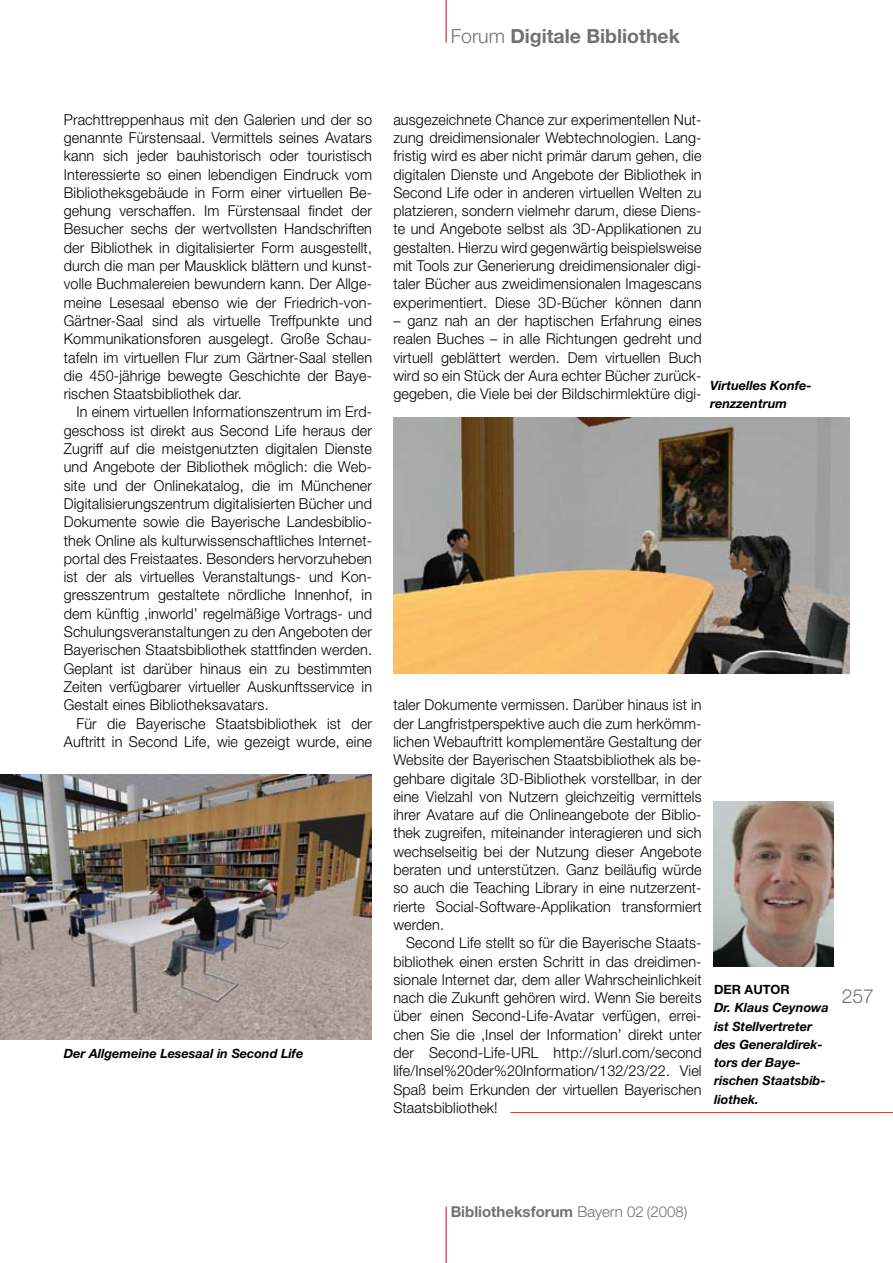
<style>
.page{position:relative;width:893px;height:1263px;background:#fff}
.page>*{position:absolute;margin:0;border:0;box-sizing:border-box;transform-origin:0 0}
.t1{font:700 19.5px "Helvetica Neue";color:#707173}
.t2{font:300 19.5px "Helvetica Neue";color:#707173}
.t3{font:300 15px/18.3px "Helvetica Neue";letter-spacing:.01em;color:#000;text-align:justify;scale:.96 1}
.t4{font:700 15px "Helvetica Neue";color:#707173}
.t5{font:italic 700 12.75px/18.3px "Helvetica Neue";color:#000}
.t6{font:700 12.75px "Helvetica Neue";color:#000}
.s1{font-weight:300}
</style>
<div class="page">
<hr style="left:446px;top:0;width:1px;height:43px;background:#cc071e">
<hr style="left:446px;top:1206px;width:1px;height:57px;background:#cc071e">
<img style="left:714px;top:802px;width:119px;height:164px">
<img style="left:0;top:774px;width:372px;height:265px">
<img style="left:393px;top:417px;width:456px;height:257px">
<hr style="left:510px;top:1112px;width:383px;height:1px;background:#e53517">
<h1 class="t1" style="left:451px;top:24px;width:231px"><span class="s1">Forum</span> Digitale Bibliothek</h1>
<p class="t3" style="left:64px;top:110px;width:323px">Prachttreppenhaus mit den Galerien und der so genannte Fürstensaal. Vermittels seines Avatars kann sich jeder bauhistorisch oder touristisch Interessierte so einen lebendigen Eindruck vom Bibliotheksgebäude in Form einer virtuellen Be&shy;gehung verschaffen. Im Fürstensaal findet der Besucher sechs der wertvollsten Handschriften der Bibliothek in digitalisierter Form ausgestellt, durch die man per Mausklick blättern und kunst&shy;volle Buchmalereien bewundern kann. Der Allge&shy;meine Lesesaal ebenso wie der Friedrich-von-Gärtner-Saal sind als virtuelle Treffpunkte und Kommunikationsforen ausgelegt. Große Schau&shy;tafeln im virtuellen Flur zum Gärtner-Saal stellen die 450-jährige bewegte Geschichte der Baye&shy;rischen Staatsbibliothek dar.</p>
<p class="t3" style="left:64px;top:403px;width:323px;text-indent:13px">In einem virtuellen Informationszentrum im Erd&shy;geschoss ist direkt aus Second Life heraus der Zugriff auf die meistgenutzten digitalen Dienste und Angebote der Bibliothek möglich: die Web&shy;site und der Onlinekatalog, die im Münchener Digitalisierungszentrum digitalisierten Bücher und Dokumente sowie die Bayerische Landesbiblio&shy;thek Online als kulturwissenschaftliches Internet&shy;portal des Freistaates. Besonders hervorzuheben ist der als virtuelles Veranstaltungs- und Kon&shy;gresszentrum gestaltete nördliche Innenhof, in dem künftig ‚inworld’ regelmäßige Vortrags- und Schulungsveranstaltungen zu den Angeboten der Bayerischen Staatsbibliothek stattfinden werden.<br>Geplant ist darüber hinaus ein zu bestimmten Zeiten verfügbarer virtueller Auskunftsservice in Gestalt eines Bibliotheksavatars.</p>
<p class="t3" style="left:64px;top:714px;width:323px;text-align:right">Für die Bayerische Staatsbibliothek ist der<br>Auftritt in Second Life, wie gezeigt wurde, eine</p>
<p class="t5" style="left:64px;top:1044px;width:241px">Der Allgemeine Lesesaal in Second Life</p>
<p class="t3" style="left:393px;top:110px;width:323px">ausgezeichnete Chance zur experimentellen Nut&shy;zung dreidimensionaler Webtechnologien. Lang&shy;fristig wird es aber nicht primär darum gehen, die digitalen Dienste und Angebote der Bibliothek in Second Life oder in anderen virtuellen Welten zu platzieren, sondern vielmehr darum, diese Diens&shy;te und Angebote selbst als 3D-Applikationen zu gestalten. Hierzu wird gegenwärtig beispielsweise mit Tools zur Generierung dreidimensionaler digi&shy;taler Bücher aus zweidimensionalen Imagescans experimentiert. Diese 3D-Bücher können dann</p>
<p class="t3" style="left:393px;top:311px;width:323px">– ganz nah an der haptischen Erfahrung eines realen Buches – in alle Richtungen gedreht und virtuell geblättert werden. Dem virtuellen Buch wird so ein Stück der Aura echter Bücher zurück&shy;gegeben, die Viele bei der Bildschirmlektüre digi-</p>
<p class="t5" style="left:710px;top:376px;width:103px">Virtuelles Konfe&shy;renzzentrum</p>
<p class="t3" style="left:393px;top:695px;width:323px">taler Dokumente vermissen. Darüber hinaus ist in der Langfristperspektive auch die zum herkömm&shy;lichen Webauftritt komplementäre Gestaltung der Website der Bayerischen Staatsbibliothek als be&shy;gehbare digitale 3D-Bibliothek vorstellbar, in der eine Vielzahl von Nutzern gleichzeitig vermittels ihrer Avatare auf die Onlineangebote der Biblio&shy;thek zugreifen, miteinander interagieren und sich wechselseitig bei der Nutzung dieser Angebote beraten und unterstützen. Ganz beiläufig würde so auch die Teaching Library in eine nutzerzent&shy;rierte Social-Software-Applikation transformiert werden.</p>
<p class="t3" style="left:393px;top:933px;width:323px;text-indent:13px">Second Life stellt so für die Bayerische Staats&shy;bibliothek einen ersten Schritt in das dreidimen&shy;sionale Internet dar, dem aller Wahrscheinlichkeit nach die Zukunft gehören wird. Wenn Sie bereits über einen Second-Life-Avatar verfügen, errei&shy;chen Sie die ‚Insel der Information’ direkt unter der Second-Life-URL http://slurl.com/second life/Insel%20der%20Information/132/23/22. Viel Spaß beim Erkunden der virtuellen Bayerischen Staatsbibliothek!</p>
<p class="t6" style="left:714px;top:981px;width:77px">Der Autor</p>
<p class="t5" style="left:714px;top:998px;width:116px">Dr. Klaus Ceynowa ist Stellvertreter des Generaldirek&shy;tors der Baye&shy;rischen Staatsbib&shy;liothek.</p>
<h1 class="t2" style="left:842px;top:984px;width:34px">257</h1>
<p class="t4" style="left:451px;top:1202px;width:238px">Bibliotheksforum <span class="s1">Bayern 02 (2008)</span></p>
</div>
